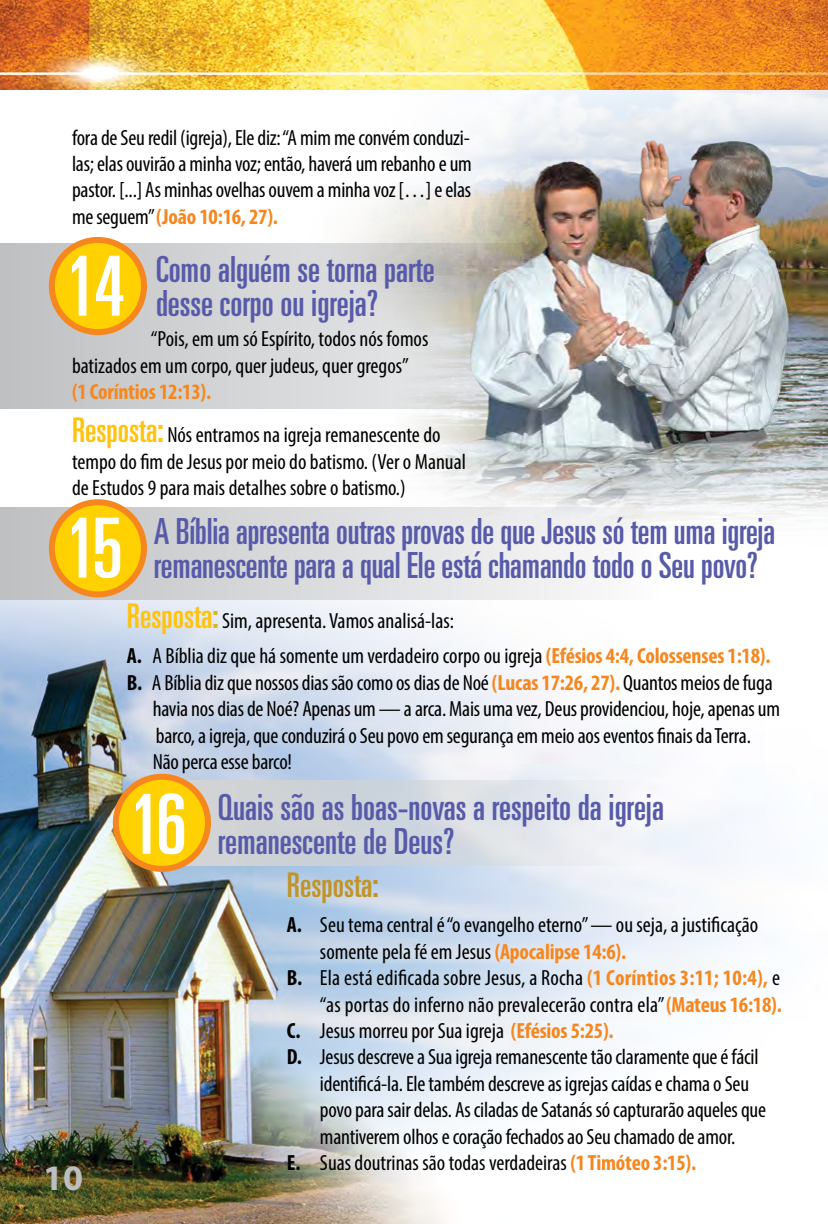
<style>
.page{position:relative;width:828px;height:1224px;background:#fff}
.page>*{position:absolute;margin:0;border:0;box-sizing:border-box;transform-origin:0 0}
.t1{font:ultra-condensed 83px "Univers";color:#fff}
.t2{font:ultra-condensed 36px/34px "Univers";letter-spacing:-.005em;color:#575aa8}
.t3{font:700 36px "Myriad Pro";color:#bcbec0}
.t4{font:ultra-condensed 34px "Univers";color:#c19428}
.t5{font:condensed 22px/26.4px "Myriad Pro";letter-spacing:-.01em;color:#000}
.t6{font:condensed 22px "Myriad Pro";letter-spacing:.01em;color:#000}
.s1{font-weight:700;color:#f6871f}
.s2{font-family:"Univers";font-stretch:ultra-condensed;font-size:34px;color:#ffc20e}
.s3{font-family:"Univers";font-stretch:ultra-condensed;font-size:34px;color:#dbb527}
.s4{font-weight:700}
</style>
<div class="page">
<img style="left:0;top:599px;width:746px;height:625px">
<svg style="left:0;top:507px;width:582px;height:92px;background:#d2d2d1"></svg>
<div style="left:0;top:243px;width:658px;height:166px;background:linear-gradient(to bottom,#cdccca,#c9ccce)"></div>
<img style="left:261px;top:90px;width:567px;height:490px">
<img style="left:0;top:0;width:828px;height:90px">
<svg style="left:182px;top:780px;width:476px;height:85px;background:#d9dde2"></svg>
<div style="left:116px;top:777px;width:92px;height:92px;background:#ffd100;border-radius:50%"></div>
<div style="left:113px;top:774px;width:98px;height:98px;border:6px solid #f6871f;border-radius:50%"></div>
<div style="left:52px;top:502px;width:92px;height:92px;background:#ffd100;border-radius:50%"></div>
<div style="left:49px;top:499px;width:98px;height:98px;border:6px solid #f6871f;border-radius:50%"></div>
<div style="left:52px;top:240px;width:92px;height:92px;background:#ffd100;border-radius:50%"></div>
<div style="left:49px;top:237px;width:98px;height:98px;border:6px solid #f6871f;border-radius:50%"></div>
<p class="t5" style="left:72px;top:124px;width:401px;text-align:justify">fora de Seu redil (igreja), Ele diz: “A mim me convém conduzi&shy;las; elas ouvirão a minha voz; então, haverá um rebanho e um pastor. [...] As minhas ovelhas ouvem a minha voz […] e elas me seguem” <span class="s1">(João 10:16, 27).</span></p>
<h1 class="t1" style="left:65px;top:239px;width:61px">14</h1>
<h2 class="t2" style="left:156px;top:252px;width:280px">Como alguém se torna parte desse corpo ou igreja?</h2>
<p class="t5" style="left:72px;top:326px;width:358px;text-indent:79px">“Pois, em um só Espírito, todos nós fomos batizados em um corpo, quer judeus, quer gregos”</p>
<p class="t5" style="left:72px;top:370px;width:370px;line-height:43.2px"><span class="s1">(1 Coríntios 12:13).<br></span><span class="s2">Resposta:</span> Nós entramos na igreja remanescente do</p>
<p class="t5" style="left:72px;top:448px;width:395px">tempo do fim de Jesus por meio do batismo. (Ver o Manual de Estudos 9 para mais detalhes sobre o batismo.)</p>
<h1 class="t1" style="left:65px;top:501px;width:59px">15</h1>
<h2 class="t2" style="left:154px;top:514px;width:623px">A Bíblia apresenta outras provas de que Jesus só tem uma igreja remanescente para a qual Ele está chamando todo o Seu povo?</h2>
<p class="t5" style="left:127px;top:603px;width:645px;line-height:35.4px"><span class="s2">Resposta</span><span class="s3">:</span> Sim, apresenta. Vamos analisá-las:<br><span class="s4">A.</span> A Bíblia diz que há somente um verdadeiro corpo ou igreja <span class="s1">(Efésios 4:4, Colossenses 1:18).</span></p>
<p class="t5" style="left:153px;top:669px;width:629px;text-indent:-26px"><span class="s4">B.</span> A Bíblia diz que nossos dias são como os dias de Noé <span class="s1">(Lucas 17:26, 27).</span> Quantos meios de fuga havia nos dias de Noé? Apenas um — a arca. Mais uma vez, Deus providenciou, hoje, apenas um barco, a igreja, que conduzirá o Seu povo em segurança em meio aos eventos finais da Terra.<br>Não perca esse barco!</p>
<h1 class="t1" style="left:129px;top:777px;width:59px">16</h1>
<h2 class="t2" style="left:218px;top:790px;width:448px">Quais são as boas-novas a respeito da igreja remanescente de Deus?</h2>
<h3 class="t4" style="left:287px;top:866px;width:93px">Resposta:</h3>
<p class="t5" style="left:287px;top:912px;width:473px"><span class="s4">A.</span> Seu tema central é “o evangelho eterno” — ou seja, a justificação</p>
<p class="t5" style="left:320px;top:938px;width:308px">somente pela fé em Jesus <span class="s1">(Apocalipse 14:6).</span></p>
<p class="t6" style="left:287px;top:965px;width:495px"><span class="s4">B.</span> Ela está edificada sobre Jesus, a Rocha <span class="s1">(1 Coríntios 3:11; 10:4),</span> e</p>
<p class="t6" style="left:320px;top:991px;width:463px">“as portas do inferno não prevalecerão contra ela” <span class="s1">(Mateus 16:18).</span></p>
<p class="t5" style="left:287px;top:1017px;width:328px"><span class="s4">C.</span> Jesus morreu por Sua igreja <span class="s1">(Efésios 5:25).</span></p>
<p class="t5" style="left:287px;top:1044px;width:473px"><span class="s4">D.</span> Jesus descreve a Sua igreja remanescente tão claramente que é fácil</p>
<p class="t5" style="left:320px;top:1070px;width:431px">identificá-la. Ele também descreve as igrejas caídas e chama o Seu</p>
<p class="t5" style="left:320px;top:1096px;width:448px">povo para sair delas. As ciladas de Satanás só capturarão aqueles que</p>
<p class="t5" style="left:320px;top:1123px;width:417px">mantiverem olhos e coração fechados ao Seu chamado de amor.</p>
<p class="t5" style="left:287px;top:1149px;width:411px"><span class="s4">E.</span> Suas doutrinas são todas verdadeiras <span class="s1">(1 Timóteo 3:15).</span></p>
<h2 class="t3" style="left:43px;top:1155px;width:41px">10</h2>
</div>
